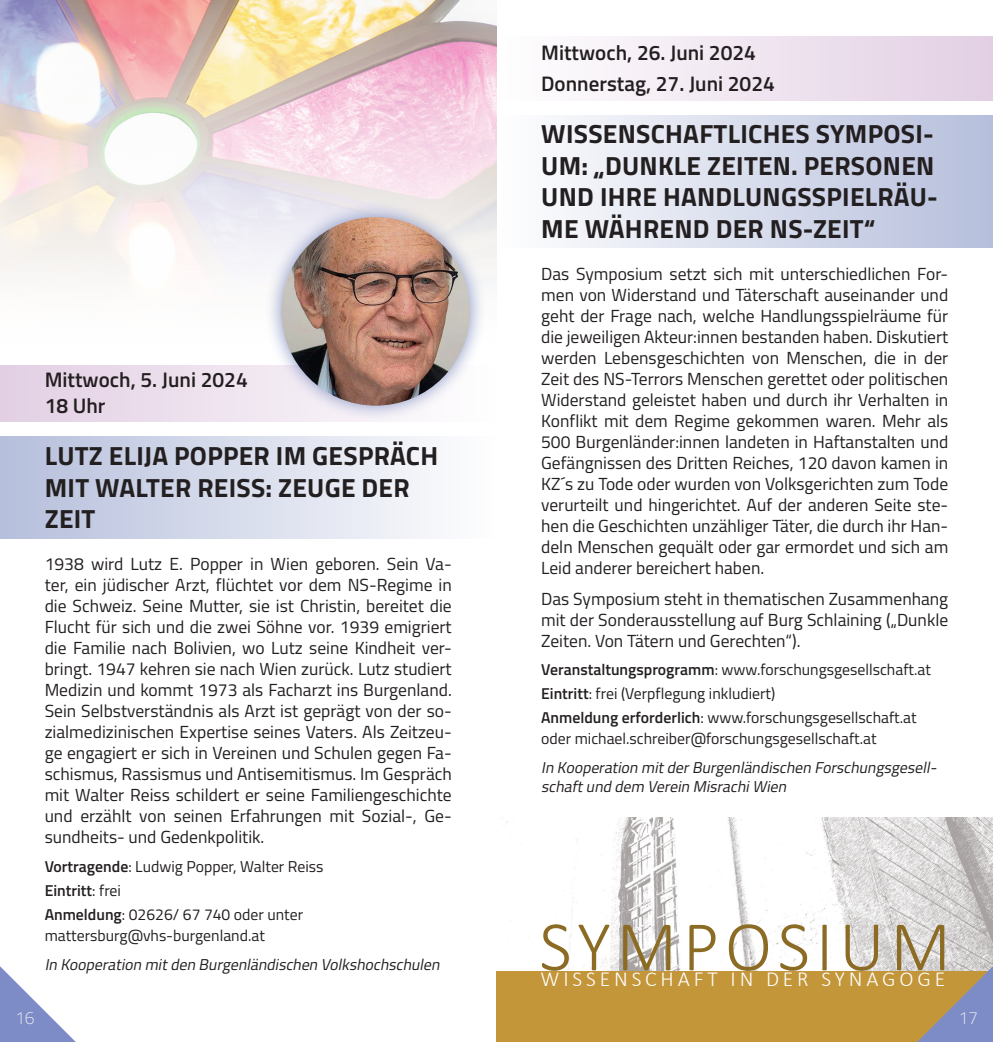
<style>
.page{position:relative;width:993px;height:1042px;background:#fff}
.page>*{position:absolute;margin:0;border:0;box-sizing:border-box;transform-origin:0 0}
.t1{font:300 71.58px "Calibri";letter-spacing:.08em;color:#8c6c24}
.t2{font:700 26.25px/31.5px "Titillium";letter-spacing:.01em;color:#231f20}
.t3{font:300 21.53px "Calibri";letter-spacing:.18em;color:#fff}
.t4{font:600 21px/25.2px "Titillium";color:#231f20}
.t5{font:17.5px/21px "Titillium";color:#231f20;text-align:justify}
.t6{font:100 17.5px "Titillium";color:#fff}
.t7{font:15.75px/23.8px "Titillium";color:#231f20}
.t8{font:italic 15.75px/18.9px "Titillium";color:#231f20}
.s1{font-weight:600}
</style>
<div class="page">
<svg style="left:0;top:966px;width:76px;height:76px"></svg>
<svg style="left:0;top:365px;width:265px;height:57px;fill:#eadceb"></svg>
<div style="left:0;top:437px;width:496px;height:102px;background:linear-gradient(to right,#b5bedc,#fefefe)"></div>
<svg style="left:0;top:0;width:497px;height:277px"></svg>
<div style="left:265px;top:201px;width:221px;height:221px;background:#6477b5;opacity:.75"></div>
<img style="left:281px;top:217px;width:189px;height:189px;border-radius:94px">
<div style="left:496px;top:36px;width:496px;height:64px;background:linear-gradient(to right,#fffffe,#e2cfe4)"></div>
<div style="left:496px;top:115px;width:496px;height:133px;background:linear-gradient(to right,#fefefe,#b6bfdc)"></div>
<img style="left:502px;top:817px;width:490px;height:154px">
<div style="left:496px;top:971px;width:496px;height:71px;background:#c4963a"></div>
<svg style="left:799px;top:946px;width:193px;height:96px"></svg>
<p class="t4" style="left:45px;top:366px;width:204px">Mittwoch, 5. Juni 2024<br>18 Uhr</p>
<h2 class="t2" style="left:45px;top:439px;width:395px">LUTZ ELIJA POPPER IM GESPRÄCH<br>MIT WALTER REISS: ZEUGE DER<br>ZEIT</h2>
<p class="t5" style="left:45px;top:553px;width:408px">1938 wird Lutz E. Popper in Wien geboren. Sein Va&shy;ter, ein jüdischer Arzt, flüchtet vor dem NS-Regime in die Schweiz. Seine Mutter, sie ist Christin, bereitet die Flucht für sich und die zwei Söhne vor. 1939 emigriert die Familie nach Bolivien, wo Lutz seine Kindheit ver&shy;bringt. 1947 kehren sie nach Wien zurück. Lutz studiert Medizin und kommt 1973 als Facharzt ins Burgenland.<br>Sein Selbstverständnis als Arzt ist geprägt von der so&shy;zialmedizinischen Expertise seines Vaters. Als Zeitzeu&shy;ge engagiert er sich in Vereinen und Schulen gegen Fa&shy;schismus, Rassismus und Antisemitismus. Im Gespräch mit Walter Reiss schildert er seine Familiengeschichte und erzählt von seinen Erfahrungen mit Sozial-, Ge&shy;sundheits- und Gedenkpolitik.</p>
<p class="t7" style="left:45px;top:854px;width:280px"><span class="s1">Vortragende</span>: Ludwig Popper, Walter Reiss<br><span class="s1">Eintritt</span>: frei<br><span class="s1">Anmeldung</span>: 02626/ 67 740 oder unter</p>
<p class="t7" style="left:45px;top:922px;width:222px">mattersburg@vhs-burgenland.at</p>
<p class="t8" style="left:45px;top:954px;width:400px">In Kooperation mitden Burgenländischen Volkshochschulen</p>
<p class="t6" style="left:15px;top:1005px;width:21px">16</p>
<p class="t4" style="left:541px;top:37px;width:235px;line-height:30.1px">Mittwoch, 26. Juni 2024<br>Donnerstag, 27. Juni 2024</p>
<h2 class="t2" style="left:541px;top:117px;width:398px">WISSENSCHAFTLICHES SYMPOSI-<br>UM: „DUNKLE ZEITEN. PERSONEN<br>UND IHRE HANDLUNGSSPIELRÄU-<br>ME WÄHREND DER NS-ZEIT“</h2>
<p class="t5" style="left:541px;top:262px;width:408px">Das Symposium setzt sich mit unterschiedlichen For&shy;men von Widerstand und Täterschaft auseinander und geht der Frage nach, welche Handlungsspielräume für die jeweiligen Akteur:innen bestanden haben. Diskutiert werden Lebensgeschichten von Menschen, die in der Zeit des NS-Terrors Menschen gerettet oder politischen Widerstand geleistet haben und durch ihr Verhalten in Konflikt mit dem Regime gekommen waren. Mehr als 500 Burgenländer:innen landeten in Haftanstalten und Gefängnissen des Dritten Reiches, 120 davon kamen in KZ´s zu Tode oder wurden von Volksgerichten zum Tode verurteilt und hingerichtet. Auf der anderen Seite ste&shy;hen die Geschichten unzähliger Täter, die durch ihr Han&shy;deln Menschen gequält oder gar ermordet und sich am Leid anderer bereichert haben.</p>
<p class="t5" style="left:541px;top:587px;width:408px">Das Symposium steht in thematischen Zusammenhang mit der Sonderausstellung auf Burg Schlaining („Dunkle Zeiten. Von Tätern und Gerechten“).</p>
<p class="t7" style="left:541px;top:657px;width:391px"><span class="s1">Veranstaltungsprogramm</span>: www.forschungsgesellschaft.at<br><span class="s1">Eintritt</span>: frei (Verpflegung inkludiert)<br><span class="s1">Anmeldung erforderlich</span>: www.forschungsgesellschaft.at</p>
<p class="t7" style="left:541px;top:726px;width:337px">oder michael.schreiber@forschungsgesellschaft.at</p>
<p class="t8" style="left:541px;top:757px;width:400px">In Kooperation mitderBurgenländischen Forschungsgesell&shy;schaftund dem Verein MisrachiWien</p>
<h1 class="t1" style="left:539px;top:902px;width:413px">SYMPOSIUM</h1>
<p class="t3" style="left:540px;top:965px;width:406px">WISSENSCHAFT IN DER SYNAGOGE</p>
<p class="t6" style="left:958px;top:1005px;width:21px">17</p>
</div>
